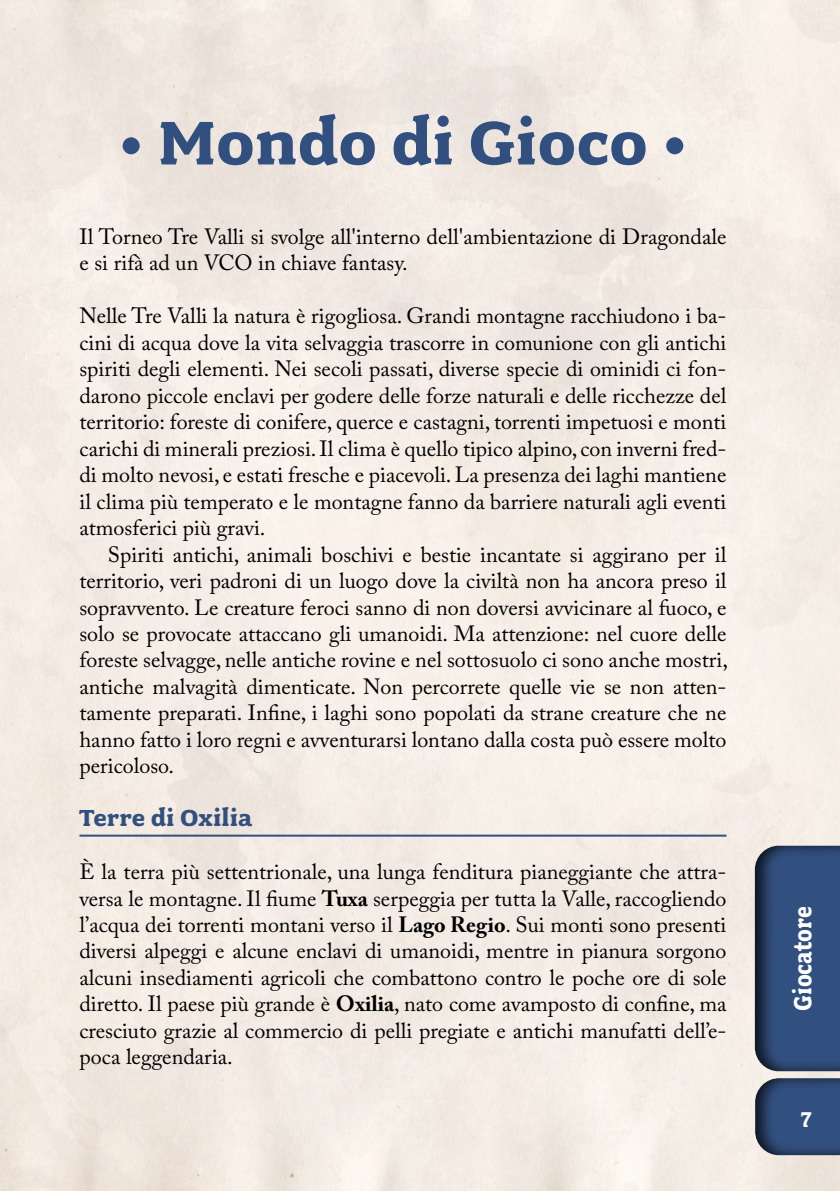
<style>
.page{position:relative;width:840px;height:1191px;background:#fff}
.page>*{position:absolute;margin:0;border:0;box-sizing:border-box;transform-origin:0 0}
.t1{font:700 69px "Fairplex Wide OT";color:#32507f}
.t2{font:700 28px "Fairplex Narrow OT";color:#fff}
.t3{font:700 26px "Fairplex Wide OT";letter-spacing:.005em;color:#32507f}
.t4{font:700 24px "Fairplex Narrow OT";color:#fff}
.t5{font:22px/26.4px "Adobe Caslon Pro";color:#000;text-align:justify}
.s1{font-weight:700}
</style>
<div class="page">
<hr style="left:79px;top:834px;width:647px;height:2px;background:#32507f">
<div style="left:734px;top:833px;width:105px;height:238px;background:#000;opacity:.75"></div>
<div style="left:735px;top:1065px;width:104px;height:92px;background:#000;opacity:.75"></div>
<h1 class="t1" style="left:118px;top:103px;width:570px">• Mondo di Gioco •</h1>
<p class="t5" style="left:79px;top:223px;width:648px">Il Torneo Tre Valli si svolge all'interno dell'ambientazione di Dragondale e si rifà ad un VCO in chiave fantasy.</p>
<p class="t5" style="left:79px;top:302px;width:648px">Nelle Tre Valli la natura è rigogliosa. Grandi montagne racchiudono i ba&shy;cini di acqua dove la vita selvaggia trascorre in comunione con gli antichi spiriti degli elementi. Nei secoli passati, diverse specie di ominidi ci fon&shy;darono piccole enclavi per godere delle forze naturali e delle ricchezze del territorio: foreste di conifere, querce e castagni, torrenti impetuosi e monti carichi di minerali preziosi. Il clima è quello tipico alpino, con inverni fred&shy;di molto nevosi, e estati fresche e piacevoli. La presenza dei laghi mantiene il clima più temperato e le montagne fanno da barriere naturali agli eventi atmosferici più gravi.</p>
<p class="t5" style="left:79px;top:541px;width:649px;text-indent:28px">Spiriti antichi, animali boschivi e bestie incantate si aggirano per il territorio, veri padroni di un luogo dove la civiltà non ha ancora preso il sopravvento. Le creature feroci sanno di non doversi avvicinare al fuoco, e solo se provocate attaccano gli umanoidi. Ma attenzione: nel cuore delle foreste selvagge, nelle antiche rovine e nel sottosuolo ci sono anche mostri, antiche malvagità dimenticate. Non percorrete quelle vie se non atten&shy;tamente preparati. Infine, i laghi sono popolati da strane creature che ne hanno fatto i loro regni e avventurarsi lontano dalla costa può essere molto pericoloso.</p>
<p class="t3" style="left:79px;top:803px;width:174px">Terre di Oxilia</p>
<p class="t5" style="left:79px;top:858px;width:648px">È la terra più settentrionale, una lunga fenditura pianeggiante che attra&shy;versa le montagne. Il fiume <span class="s1">Tuxa</span> serpeggia per tutta la Valle, raccogliendo l’acqua dei torrenti montani verso il <span class="s1">Lago Regio</span>. Sui monti sono presenti diversi alpeggi e alcune enclavi di umanoidi, mentre in pianura sorgono alcuni insediamenti agricoli che combattono contro le poche ore di sole diretto. Il paese più grande è <span class="s1">Oxilia</span>, nato come avamposto di confine, ma cresciuto grazie al commercio di pelli pregiate e antichi manufatti dell’e&shy;poca leggendaria.</p>
<p class="t2" style="left:786px;top:1010px;width:106px;rotate:-90deg">Giocatore</p>
<p class="t4" style="left:800px;top:1106px;width:12px">7</p>
</div>
